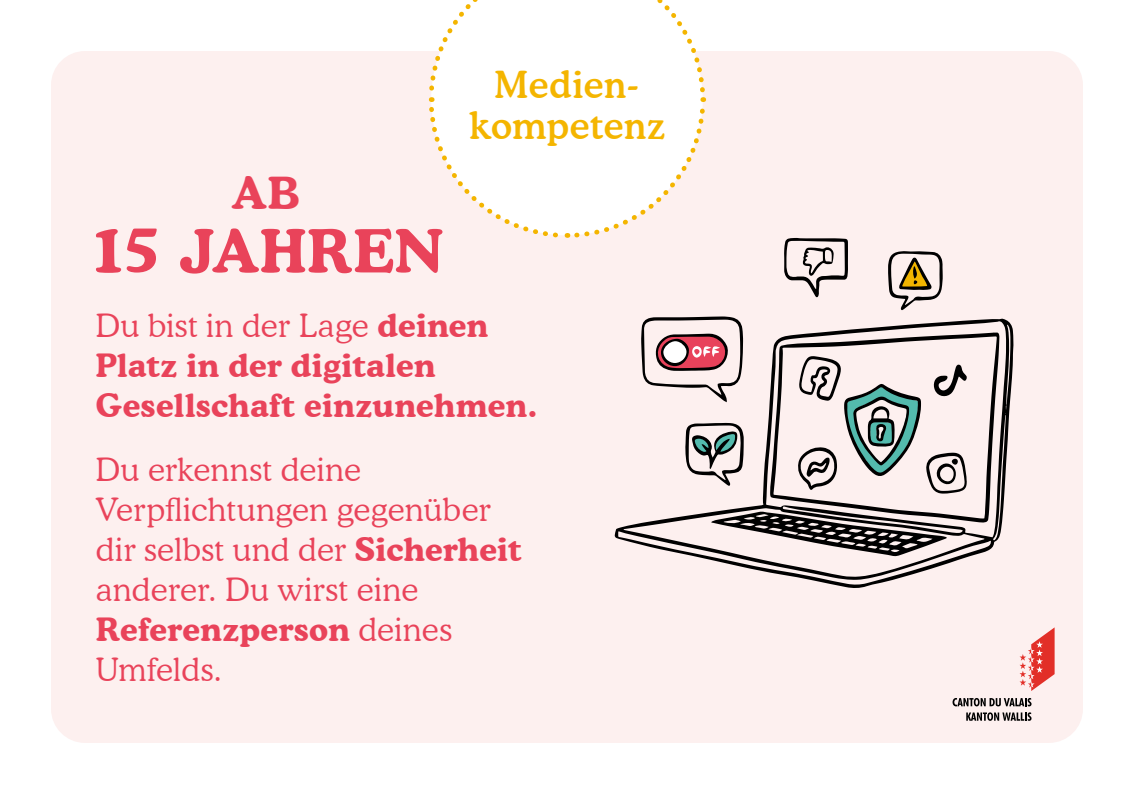
<style>
.page{position:relative;width:1134px;height:794px;background:#fff}
.page>*{position:absolute;margin:0;border:0;box-sizing:border-box;transform-origin:0 0}
.t1{font:700 59.6px "Cooper BT";letter-spacing:.01em;color:#e9435a}
.t2{font:700 44px "Cooper BT";color:#e9435a}
.t3{font:500 37.2px/41.2px "Cooper BT";letter-spacing:.015em;color:#f4b500;text-align:center}
.t4{font:300 32px/40px "Cooper BT";letter-spacing:.01em;color:#e9435a}
.t5{font:700 32px/40px "Cooper BT";letter-spacing:.02em;color:#e9435a}
.s1{font-size:67.2px}
.s2{font-size:60.4px}
.s3{font-weight:300}
.s4{font-weight:700}
</style>
<div class="page">
<div style="left:51px;top:51px;width:1032px;height:692px;background:#fdf0ef;border-radius:34px"></div>
<svg style="left:1019px;top:628px;width:35px;height:63px"></svg>
<svg style="left:952px;top:698px;width:79px;height:8px"></svg>
<svg style="left:966px;top:712px;width:65px;height:9px"></svg>
<svg style="left:615px;top:318px;width:399px;height:270px"></svg>
<svg style="left:711px;top:511px;width:236px;height:45px"></svg>
<svg style="left:770px;top:332px;width:229px;height:191px"></svg>
<svg style="left:784px;top:238px;width:64px;height:59px"></svg>
<svg style="left:888px;top:251px;width:55px;height:59px"></svg>
<svg style="left:797px;top:356px;width:170px;height:137px"></svg>
<svg style="left:641px;top:316px;width:102px;height:86px"></svg>
<svg style="left:685px;top:423px;width:59px;height:63px"></svg>
<svg style="left:428px;top:0;width:279px;height:238px"></svg>
<p class="t3" style="left:469px;top:63px;width:197px">Medien&shy;kompetenz</p>
<h2 class="t2" style="left:232px;top:165px;width:68px">AB</h2>
<h1 class="t1" style="left:88px;top:214px;width:358px"><span class="s1">1</span><span class="s2">5</span> JAHREN</h1>
<p class="t5" style="left:96px;top:305px;width:443px"><span class="s3">Du bist in der Lage</span> deinen<br>Platz in der digitalen<br>Gesellschaft einzunehmen.</p>
<p class="t4" style="left:96px;top:449px;width:427px">Du erkennst deine<br>Verpflichtungen gegenüber dir selbst und der <span class="s4">Sicherheit </span>anderer. Du wirst eine<br><span class="s4">Referenzperson</span> deines<br>Umfelds.</p>
</div>
